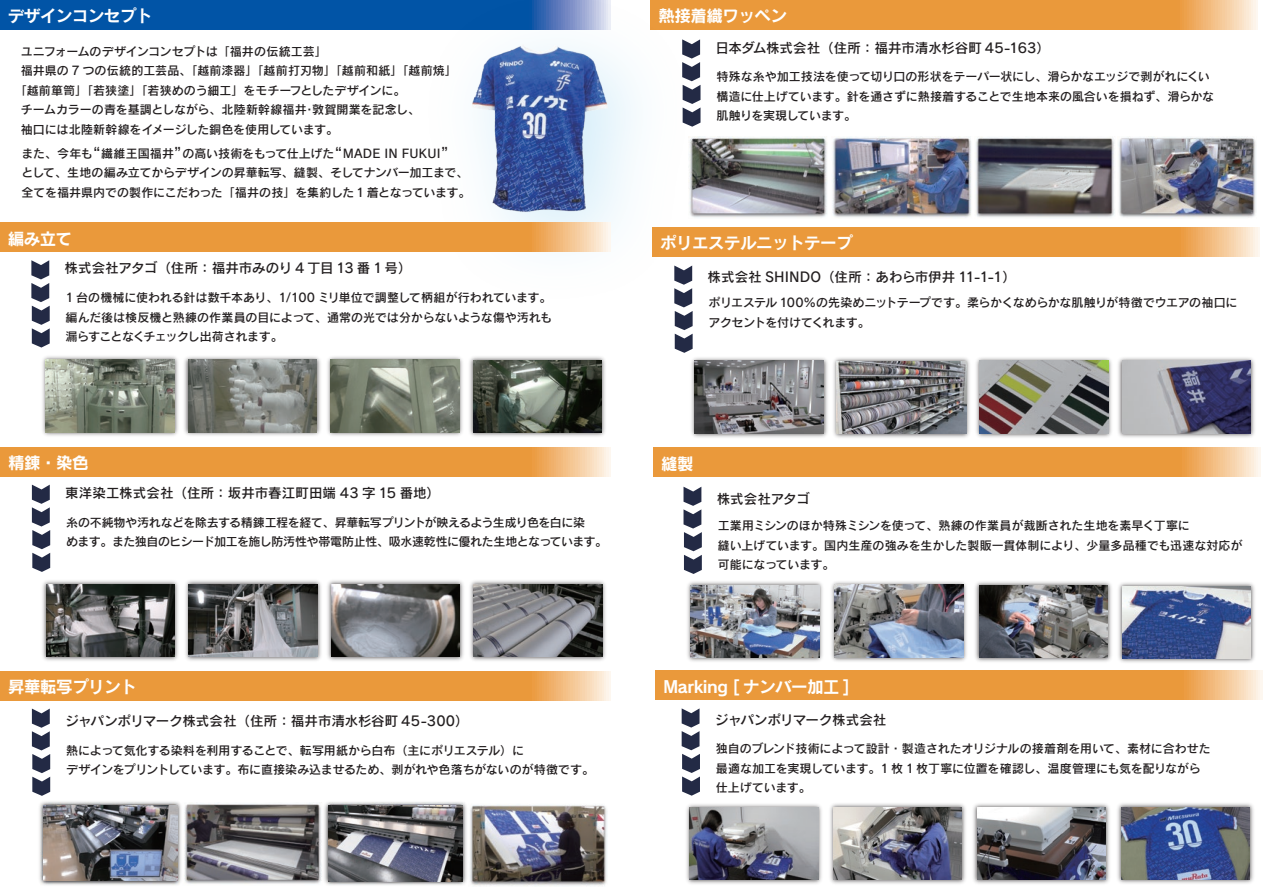
<style>
.page{position:relative;width:1263px;height:893px;background:#fff}
.page>*{position:absolute;margin:0;border:0;box-sizing:border-box;transform-origin:0 0}
.t1{font:16.5px "Rodin Pro B";letter-spacing:-.03em;color:#fff}
.t2{font:15px "Rodin Pro DB";color:#231f20}
.t3{font:13.5px "Rodin Pro DB";color:#231f20}
.t4{font:12px/19.5px "Rodin Pro DB";letter-spacing:-.015em;color:#231f20}
.t5{font:12px/19.5px "Rodin Pro DB";letter-spacing:-.04em;color:#231f20}
.t6{font:12px "Rodin Pro DB";letter-spacing:.015em;color:#231f20}
.t7{font:12px "Rodin Pro DB";letter-spacing:.005em;color:#231f20}
.t8{font:12px "Rodin Pro DB";letter-spacing:.01em;color:#231f20}
</style>
<div class="page">
<div style="left:0;top:0;width:610px;height:29px;background:#0154a6"></div>
<svg style="left:0;top:447px;width:611px;height:29px;background:#eb9e46"></svg>
<svg style="left:32px;top:485px;width:18px;height:87px"></svg>
<svg style="left:0;top:671px;width:611px;height:29px;background:#eb9e46"></svg>
<svg style="left:32px;top:709px;width:18px;height:87px"></svg>
<svg style="left:734px;top:0;width:524px;height:29px;background:#eb9f48"></svg>
<svg style="left:653px;top:448px;width:607px;height:29px;background:#eb9e46"></svg>
<svg style="left:683px;top:487px;width:19px;height:87px"></svg>
<svg style="left:655px;top:671px;width:607px;height:29px;background:#eb9e46"></svg>
<svg style="left:682px;top:708px;width:18px;height:88px"></svg>
<svg style="left:734px;top:227px;width:525px;height:29px;background:#eb9f47"></svg>
<img style="left:377px;top:0;width:357px;height:266px">
<img style="left:453px;top:38px;width:169px;height:180px">
<svg style="left:674px;top:266px;width:19px;height:87px"></svg>
<img style="left:689px;top:136px;width:567px;height:83px">
<img style="left:691px;top:357px;width:564px;height:81px">
<img style="left:837px;top:361px;width:129px;height:73px">
<img style="left:695px;top:361px;width:129px;height:72px">
<svg style="left:0;top:223px;width:610px;height:29px;background:#eb9e46"></svg>
<svg style="left:31px;top:260px;width:19px;height:88px"></svg>
<img style="left:42px;top:356px;width:563px;height:81px">
<img style="left:46px;top:360px;width:128px;height:72px">
<img style="left:188px;top:360px;width:129px;height:72px">
<img style="left:331px;top:360px;width:128px;height:72px">
<img style="left:473px;top:360px;width:129px;height:72px">
<img style="left:184px;top:803px;width:423px;height:83px">
<img style="left:322px;top:802px;width:147px;height:84px">
<img style="left:328px;top:805px;width:135px;height:76px">
<img style="left:39px;top:801px;width:142px;height:84px">
<img style="left:43px;top:805px;width:134px;height:76px">
<img style="left:42px;top:580px;width:564px;height:81px">
<img style="left:46px;top:584px;width:129px;height:72px">
<img style="left:189px;top:584px;width:128px;height:73px">
<img style="left:331px;top:584px;width:129px;height:73px">
<img style="left:474px;top:584px;width:128px;height:72px">
<img style="left:980px;top:361px;width:128px;height:72px">
<img style="left:1122px;top:361px;width:128px;height:72px">
<img style="left:686px;top:804px;width:136px;height:80px">
<img style="left:690px;top:808px;width:128px;height:72px">
<img style="left:830px;top:803px;width:136px;height:81px">
<img style="left:833px;top:807px;width:129px;height:73px">
<img style="left:973px;top:803px;width:137px;height:81px">
<img style="left:977px;top:807px;width:128px;height:73px">
<img style="left:1117px;top:803px;width:137px;height:81px">
<img style="left:1121px;top:807px;width:129px;height:72px">
<img style="left:687px;top:581px;width:136px;height:81px">
<img style="left:691px;top:585px;width:128px;height:72px">
<img style="left:831px;top:581px;width:136px;height:81px">
<img style="left:835px;top:585px;width:128px;height:72px">
<img style="left:975px;top:581px;width:137px;height:81px">
<img style="left:979px;top:585px;width:129px;height:72px">
<img style="left:1118px;top:582px;width:137px;height:81px">
<img style="left:1122px;top:586px;width:129px;height:72px">
<h1 class="t1" style="left:8px;top:5px;width:146px">デザインコンセプト</h1>
<p class="t4" style="left:21px;top:41px;width:308px">ユニフォームのデザインコンセプトは「福井の伝統工芸」</p>
<p class="t6" style="left:21px;top:63px;width:438px">福井県の 7 つの伝統的工芸品、「越前漆器」「越前打刃物」「越前和紙」「越前焼」</p>
<p class="t4" style="left:15px;top:80px;width:392px">「越前箪笥」「若狭塗」「若狭めのう細工」をモチーフとしたデザインに。</p>
<p class="t8" style="left:21px;top:102px;width:401px">チームカラーの青を基調としながら、北陸新幹線福井･敦賀開業を記念し、</p>
<p class="t4" style="left:21px;top:119px;width:319px">袖口には北陸新幹線をイメージした銅色を使用しています。</p>
<p class="t7" style="left:22px;top:145px;width:420px">また、今年も 繊維王国福井 の高い技術をもって仕上げた MADE IN FUKUI</p>
<p class="t2" style="left:85px;top:144px;width:16px">“</p>
<p class="t2" style="left:174px;top:143px;width:16px">”</p>
<p class="t2" style="left:327px;top:144px;width:16px">“</p>
<p class="t2" style="left:441px;top:143px;width:16px">”</p>
<p class="t4" style="left:22px;top:163px;width:451px">として、生地の編み立てからデザインの昇華転写、縫製、そしてナンバー加工まで、全てを福井県内での製作にこだわった「福井の技」を集約した 1 着となっています。</p>
<h1 class="t1" style="left:8px;top:227px;width:66px">編み立て</h1>
<p class="t3" style="left:65px;top:259px;width:348px">株式会社アタゴ（住所：福井市みのり 4 丁目 13 番 1 号）</p>
<p class="t4" style="left:66px;top:287px;width:488px;text-align:justify">1 台の機械に使われる針は数千本あり、1/100 ミリ単位で調整して柄組が行われています。編んだ後は検反機と熟練の作業員の目によって、通常の光では分からないような傷や汚れも漏らすことなくチェックし出荷されます。</p>
<h1 class="t1" style="left:8px;top:452px;width:82px">精錬・染色</h1>
<p class="t3" style="left:65px;top:484px;width:376px">東洋染工株式会社（住所：坂井市春江町田端 43 字 15 番地）</p>
<p class="t5" style="left:66px;top:512px;width:543px">糸の不純物や汚れなどを除去する精錬工程を経て、昇華転写プリントが映えるよう生成り色を白に染<br>めます。また独自のヒシード加工を施し防汚性や帯電防止性、吸水速乾性に優れた生地となっています。</p>
<h1 class="t1" style="left:8px;top:676px;width:130px">昇華転写プリント</h1>
<p class="t3" style="left:65px;top:712px;width:405px">ジャパンポリマーク株式会社（住所：福井市清水杉谷町 45-300）</p>
<p class="t4" style="left:66px;top:740px;width:529px">熱によって気化する染料を利用することで、転写用紙から白布（主にポリエステル）に<br>デザインをプリントしています。布に直接染み込ませるため、剥がれや色落ちがないのが特徴です。</p>
<h1 class="t1" style="left:658px;top:5px;width:130px">熱接着織ワッペン</h1>
<p class="t3" style="left:715px;top:39px;width:336px">日本ダム株式会社（住所：福井市清水杉谷町 45-163）</p>
<p class="t4" style="left:716px;top:67px;width:499px">特殊な糸や加工技法を使って切り口の形状をテーパー状にし、滑らかなエッジで剥がれにくい構造に仕上げています。針を通さずに熱接着することで生地本来の風合いを損ねず、滑らかな肌触りを実現しています。</p>
<h1 class="t1" style="left:660px;top:232px;width:194px">ポリエステルニットテープ</h1>
<p class="t3" style="left:707px;top:268px;width:310px">株式会社 SHINDO（住所：あわら市伊井 11-1-1）</p>
<p class="t4" style="left:708px;top:293px;width:530px">ポリエステル 100％の先染めニットテープです。柔らかくなめらかな肌触りが特徴でウエアの袖口にアクセントを付けてくれます。</p>
<h1 class="t1" style="left:661px;top:452px;width:34px">縫製</h1>
<p class="t3" style="left:717px;top:490px;width:94px">株式会社アタゴ</p>
<p class="t4" style="left:718px;top:515px;width:526px">工業用ミシンのほか特殊ミシンを使って、熟練の作業員が裁断された生地を素早く丁寧に<br>縫い上げています。国内生産の強みを生かした製販一貫体制により、少量多品種でも迅速な対応が可能になっています。</p>
<h1 class="t1" style="left:663px;top:675px;width:188px">Marking [ ナンバー加工 ]</h1>
<p class="t3" style="left:715px;top:710px;width:173px">ジャパンポリマーク株式会社</p>
<p class="t4" style="left:716px;top:738px;width:496px">独自のブレンド技術によって設計・製造されたオリジナルの接着剤を用いて、素材に合わせた最適な加工を実現しています。1 枚 1 枚丁寧に位置を確認し、温度管理にも気を配りながら仕上げています。</p>
</div>
